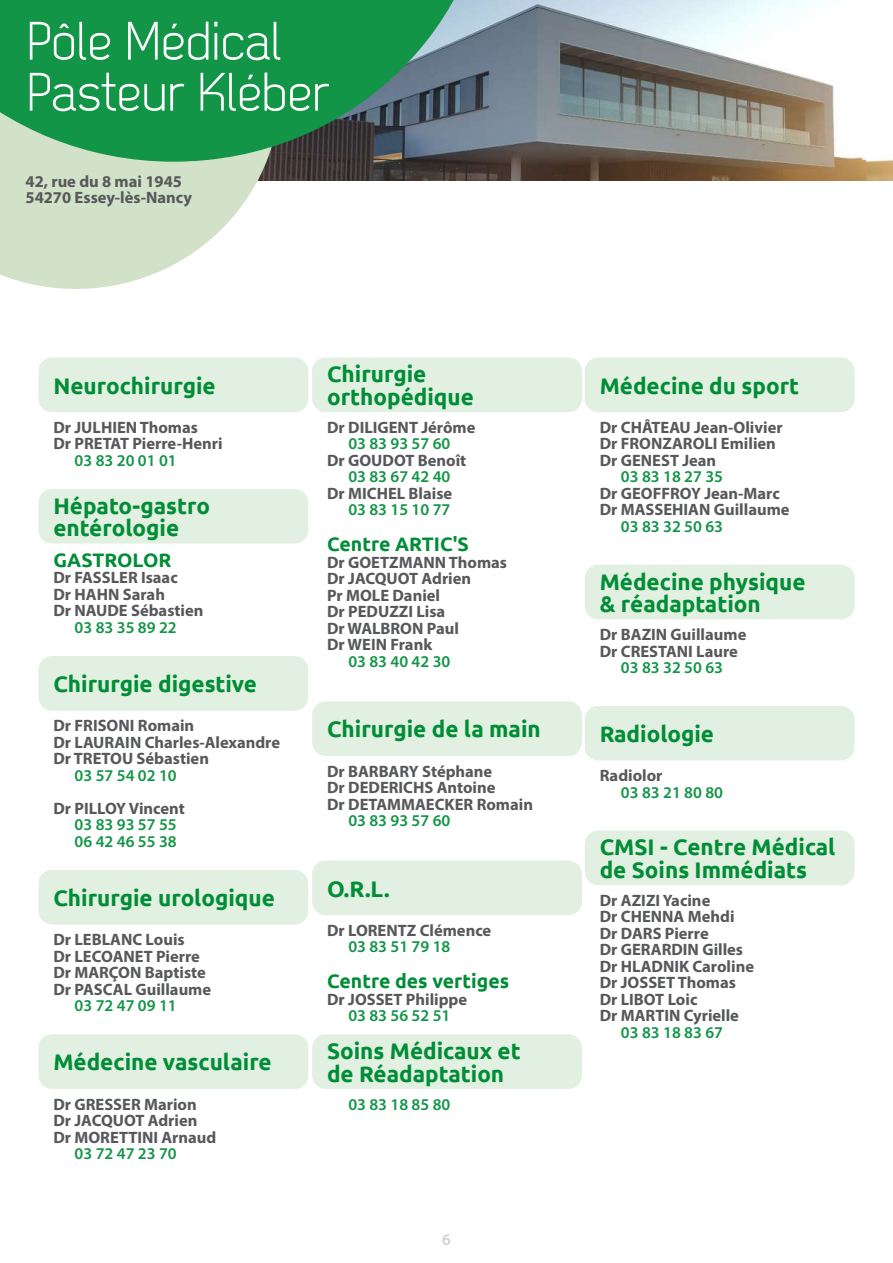
<style>
.page{position:relative;width:893px;height:1263px;background:#fff}
.page>*{position:absolute;margin:0;border:0;box-sizing:border-box;transform-origin:0 0}
.t1{font:54px/51px "Dekar";color:#fff}
.t2{font:700 22.5px/22.5px "Ubuntu";color:#008d36}
.t3{font:700 19.5px "Ubuntu";color:#008d36}
.t4{font:700 16.5px/16.5px "Myriad Pro";color:#57585a}
.t5{font:600 16.5px/16.5px "Myriad Pro";color:#139547}
.t6{font:600 16.5px "Myriad Pro";color:#d1d2d4}
</style>
<div class="page">
<img style="left:280px;top:0;width:613px;height:180px">
<svg style="left:0;top:162px;width:280px;height:127px"></svg>
<svg style="left:0;top:0;width:490px;height:162px;background:#2c8e57"></svg>
<div style="left:39px;top:358px;width:268px;height:53px;background:#e1f0e0;border-radius:13px"></div>
<div style="left:38px;top:357px;width:270px;height:55px;border:2px solid #d5ead4;border-radius:13px"></div>
<div style="left:39px;top:490px;width:268px;height:53px;background:#e1f0e0;border-radius:13px"></div>
<div style="left:38px;top:489px;width:270px;height:54px;border:2px solid #d5ead4;border-radius:13px"></div>
<div style="left:313px;top:358px;width:268px;height:53px;background:#e1f0e0;border-radius:13px"></div>
<div style="left:312px;top:357px;width:270px;height:55px;border:2px solid #d5ead4;border-radius:13px"></div>
<div style="left:313px;top:702px;width:268px;height:53px;background:#e1f0e0;border-radius:13px"></div>
<div style="left:312px;top:701px;width:270px;height:55px;border:2px solid #d5ead4;border-radius:13px"></div>
<div style="left:585px;top:358px;width:269px;height:53px;background:#e1f0e0;border-radius:13px"></div>
<div style="left:585px;top:357px;width:269px;height:55px;border:2px solid #d5ead4;border-radius:13px"></div>
<div style="left:585px;top:565px;width:269px;height:54px;background:#e1f0e0;border-radius:13px"></div>
<div style="left:585px;top:565px;width:269px;height:54px;border:2px solid #d5ead4;border-radius:13px"></div>
<div style="left:585px;top:707px;width:269px;height:53px;background:#e1f0e0;border-radius:13px"></div>
<div style="left:585px;top:706px;width:269px;height:54px;border:2px solid #d5ead4;border-radius:13px"></div>
<div style="left:585px;top:831px;width:269px;height:53px;background:#e1f0e0;border-radius:13px"></div>
<div style="left:585px;top:830px;width:269px;height:55px;border:2px solid #d5ead4;border-radius:13px"></div>
<div style="left:313px;top:861px;width:268px;height:53px;background:#e1f0e0;border-radius:13px"></div>
<div style="left:312px;top:860px;width:270px;height:55px;border:2px solid #d5ead4;border-radius:13px"></div>
<div style="left:39px;top:657px;width:268px;height:53px;background:#e1f0e0;border-radius:13px"></div>
<div style="left:38px;top:656px;width:270px;height:55px;border:2px solid #d5ead4;border-radius:13px"></div>
<div style="left:39px;top:871px;width:268px;height:53px;background:#e1f0e0;border-radius:13px"></div>
<div style="left:38px;top:870px;width:270px;height:54px;border:2px solid #d5ead4;border-radius:13px"></div>
<div style="left:39px;top:1035px;width:268px;height:53px;background:#e1f0e0;border-radius:13px"></div>
<div style="left:38px;top:1034px;width:270px;height:55px;border:2px solid #d5ead4;border-radius:13px"></div>
<div style="left:313px;top:1035px;width:268px;height:53px;background:#e1f0e0;border-radius:13px"></div>
<div style="left:312px;top:1034px;width:270px;height:55px;border:2px solid #d5ead4;border-radius:13px"></div>
<h1 class="t1" style="left:27px;top:17px;width:304px">Pôle Médical<br>Pasteur Kléber</h1>
<p class="t4" style="left:26px;top:172px;width:168px">42, rue du 8 mai 1945<br>54270 Essey-lès-Nancy</p>
<h2 class="t2" style="left:53px;top:374px;width:164px">Neurochirurgie</h2>
<p class="t4" style="left:53px;top:418px;width:171px">Dr JULHIEN Thomas<br>Dr PRETAT Pierre-Henri</p>
<p class="t5" style="left:75px;top:452px;width:104px">03 83 20 01 01</p>
<h2 class="t2" style="left:53px;top:494px;width:158px">Hépato-gastro entérologie</h2>
<p class="t3" style="left:53px;top:548px;width:120px">GASTROLOR</p>
<p class="t4" style="left:53px;top:569px;width:152px">Dr FASSLER Isaac<br>Dr HAHN Sarah<br>Dr NAUDE Sébastien</p>
<p class="t5" style="left:75px;top:619px;width:104px">03 83 35 89 22</p>
<h2 class="t2" style="left:53px;top:672px;width:205px">Chirurgie digestive</h2>
<p class="t4" style="left:53px;top:717px;width:228px">Dr FRISONI Romain<br>Dr LAURAIN Charles-Alexandre<br>Dr TRETOU Sébastien</p>
<p class="t5" style="left:75px;top:767px;width:104px">03 57 54 02 10</p>
<p class="t4" style="left:53px;top:799px;width:133px">Dr PILLOY Vincent</p>
<p class="t5" style="left:75px;top:816px;width:104px">03 83 93 57 55<br>06 42 46 55 38</p>
<h2 class="t2" style="left:53px;top:886px;width:223px">Chirurgie urologique</h2>
<p class="t4" style="left:53px;top:931px;width:159px">Dr LEBLANC Louis<br>Dr LECOANET Pierre<br>Dr MARÇON Baptiste<br>Dr PASCAL Guillaume</p>
<p class="t5" style="left:75px;top:997px;width:104px">03 72 47 09 11</p>
<h2 class="t2" style="left:53px;top:1051px;width:220px">Médecine vasculaire</h2>
<p class="t4" style="left:53px;top:1095px;width:165px">Dr GRESSER Marion<br>Dr JACQUOT Adrien<br>Dr MORETTINI Arnaud</p>
<p class="t5" style="left:75px;top:1145px;width:104px">03 72 47 23 70</p>
<h2 class="t2" style="left:327px;top:363px;width:148px">Chirurgie orthopédique</h2>
<p class="t4" style="left:327px;top:418px;width:150px">Dr DILIGENT Jérôme</p>
<p class="t5" style="left:348px;top:435px;width:104px">03 83 93 57 60</p>
<p class="t4" style="left:327px;top:451px;width:141px">Dr GOUDOT Benoît</p>
<p class="t5" style="left:348px;top:468px;width:104px">03 83 67 42 40</p>
<p class="t4" style="left:327px;top:484px;width:127px">Dr MICHEL Blaise</p>
<p class="t5" style="left:348px;top:501px;width:104px">03 83 15 10 77</p>
<p class="t3" style="left:327px;top:533px;width:143px">Centre ARTIC'S</p>
<p class="t4" style="left:327px;top:553px;width:181px">Dr GOETZMANN Thomas<br>Dr JACQUOT Adrien<br>Pr MOLE Daniel<br>Dr PEDUZZI Lisa<br>Dr WALBRON Paul<br>Dr WEIN Frank</p>
<p class="t5" style="left:348px;top:653px;width:104px">03 83 40 42 30</p>
<h2 class="t2" style="left:327px;top:718px;width:215px">Chirurgie de la main</h2>
<p class="t4" style="left:327px;top:762px;width:207px">Dr BARBARY Stéphane<br>Dr DEDERICHS Antoine<br>Dr DETAMMAECKER Romain</p>
<p class="t5" style="left:348px;top:812px;width:104px">03 83 93 57 60</p>
<h2 class="t2" style="left:327px;top:877px;width:64px">O.R.L.</h2>
<p class="t4" style="left:327px;top:921px;width:166px">Dr LORENTZ Clémence</p>
<p class="t5" style="left:348px;top:938px;width:104px">03 83 51 79 18</p>
<p class="t3" style="left:327px;top:969px;width:184px">Centre des vertiges</p>
<p class="t4" style="left:327px;top:990px;width:142px">Dr JOSSET Philippe</p>
<p class="t5" style="left:348px;top:1007px;width:104px">03 83 56 52 51</p>
<h2 class="t2" style="left:327px;top:1039px;width:195px">Soins Médicaux et de Réadaptation</h2>
<p class="t5" style="left:348px;top:1095px;width:104px">03 83 18 85 80</p>
<p class="t6" style="left:442px;top:1229px;width:10px">6</p>
<h2 class="t2" style="left:600px;top:374px;width:201px">Médecine du sport</h2>
<p class="t4" style="left:600px;top:418px;width:185px">Dr CHÂTEAU Jean-Olivier<br>Dr FRONZAROLI Emilien<br>Dr GENEST Jean</p>
<p class="t5" style="left:621px;top:468px;width:104px">03 83 18 27 35</p>
<p class="t4" style="left:600px;top:484px;width:191px">Dr GEOFFROY Jean-Marc<br>Dr MASSEHIAN Guillaume</p>
<p class="t5" style="left:621px;top:518px;width:104px">03 83 32 50 63</p>
<h2 class="t2" style="left:600px;top:570px;width:207px">Médecine physique &amp; réadaptation</h2>
<p class="t4" style="left:600px;top:626px;width:148px">Dr BAZIN Guillaume<br>Dr CRESTANI Laure</p>
<p class="t5" style="left:621px;top:659px;width:104px">03 83 32 50 63</p>
<h2 class="t2" style="left:600px;top:722px;width:116px">Radiologie</h2>
<p class="t4" style="left:600px;top:767px;width:64px">Radiolor</p>
<p class="t5" style="left:621px;top:783px;width:104px">03 83 21 80 80</p>
<h2 class="t2" style="left:600px;top:836px;width:237px">CMSI - Centre Médical de Soins Immédiats</h2>
<p class="t4" style="left:600px;top:891px;width:156px">Dr AZIZI Yacine<br>Dr CHENNA Mehdi<br>Dr DARS Pierre<br>Dr GERARDIN Gilles<br>Dr HLADNIK Caroline<br>Dr JOSSET Thomas<br>Dr LIBOT Loic<br>Dr MARTIN Cyrielle</p>
<p class="t5" style="left:621px;top:1024px;width:104px">03 83 18 83 67</p>
</div>
